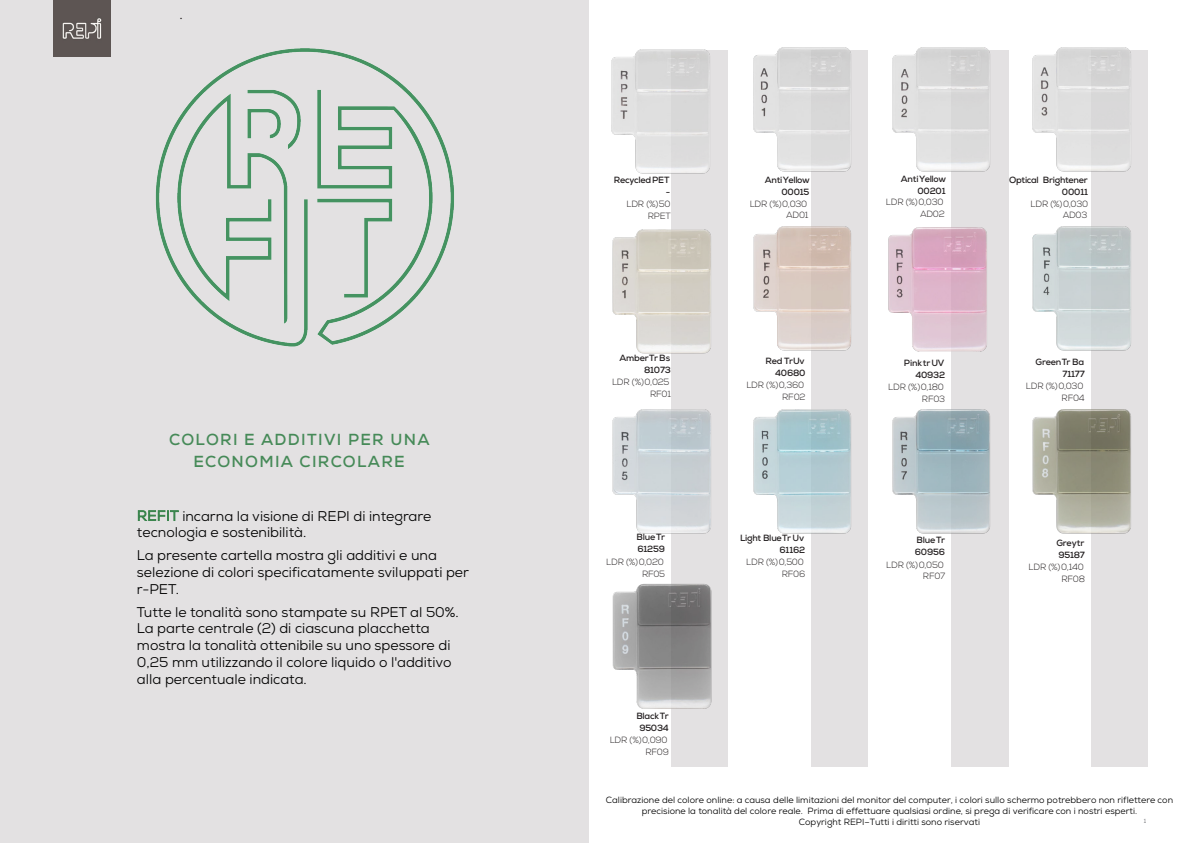
<style>
.page{position:relative;width:1191px;height:843px;background:#fff}
.page>*{position:absolute;margin:0;border:0;box-sizing:border-box;transform-origin:0 0}
.t1{font:300 18px "Nexa";color:#231f20}
.t2{font:700 16px/22.6px "Nexa";letter-spacing:.08em;color:#468a58;text-align:center}
.t3{font:14px/16.8px "Nexa";color:#000}
.t4{font:9px/10.8px "Nexa";color:#000;text-align:center}
.t5{font:300 9px "Nexa";letter-spacing:-.025em;color:#231f20}
.t6{font:700 9px/12px "Nexa";letter-spacing:-.025em;color:#231f20}
.t7{font:6px "Nexa";color:#56585d}
.s1{color:#3b854e}
</style>
<div class="page">
<div style="left:671px;top:50px;width:57px;height:716px;background:#e3e1e2"></div>
<div style="left:811px;top:50px;width:57px;height:716px;background:#e3e1e2"></div>
<div style="left:951px;top:50px;width:57px;height:716px;background:#e3e1e2"></div>
<div style="left:1091px;top:50px;width:57px;height:716px;background:#e3e1e2"></div>
<img style="left:753px;top:47px;width:98px;height:125px">
<img style="left:892px;top:47px;width:98px;height:125px">
<img style="left:1032px;top:47px;width:99px;height:125px">
<img style="left:753px;top:226px;width:98px;height:125px">
<img style="left:888px;top:227px;width:99px;height:125px">
<img style="left:1032px;top:226px;width:99px;height:125px">
<img style="left:612px;top:409px;width:99px;height:125px">
<img style="left:753px;top:409px;width:98px;height:125px">
<img style="left:892px;top:409px;width:98px;height:125px">
<img style="left:1032px;top:409px;width:99px;height:125px">
<img style="left:612px;top:584px;width:100px;height:125px">
<div style="left:0;top:0;width:589px;height:842px;background:#e3e1e2"></div>
<img style="left:54px;top:0;width:57px;height:57px">
<img style="left:611px;top:49px;width:99px;height:125px">
<img style="left:612px;top:229px;width:99px;height:125px">
<img style="left:155px;top:48px;width:299px;height:299px">
<p class="t1" style="left:179px;top:2px;width:6px">.</p>
<p class="t2" style="left:169px;top:427px;width:262px">COLORI E ADDITIVI PER UNA<br>ECONOMIA CIRCOLARE</p>
<p class="t3" style="left:137px;top:507px;width:296px"><span class="s1">REFIT</span> incarna la visione di REPI di integrare tecnologia e sostenibilità.</p>
<p class="t3" style="left:137px;top:546px;width:334px">La presente cartella mostra gli additivi e una selezione di colori specificatamente sviluppati per r-PET.</p>
<p class="t3" style="left:137px;top:603px;width:323px">Tutte le tonalità sono stampate su RPET al 50%.<br>La parte centrale (2) di ciascuna placchetta mostra la tonalità ottenibile su uno spessore di 0,25 mm utilizzando il colore liquido o l'additivo alla percentuale indicata.</p>
<p class="t6" style="left:614px;top:174px;width:57px">RecycledPET</p>
<p class="t6" style="left:666px;top:186px;width:6px">-</p>
<p class="t5" style="left:626px;top:198px;width:46px">LDR (%)50</p>
<p class="t5" style="left:648px;top:210px;width:24px">RPET</p>
<p class="t6" style="left:620px;top:352px;width:52px">AmberTr Bs</p>
<p class="t6" style="left:644px;top:364px;width:28px">81073</p>
<p class="t5" style="left:612px;top:376px;width:59px">LDR (%)0,025</p>
<p class="t5" style="left:650px;top:388px;width:22px">RF01</p>
<p class="t6" style="left:637px;top:531px;width:30px">BlueTr<br>61259</p>
<p class="t5" style="left:606px;top:556px;width:59px">LDR (%)0,020</p>
<p class="t5" style="left:642px;top:567px;width:25px">RF05</p>
<p class="t6" style="left:636px;top:709px;width:34px;text-align:center">BlackTr<br>95034</p>
<p class="t5" style="left:610px;top:734px;width:59px">LDR (%)0,090</p>
<p class="t5" style="left:645px;top:746px;width:25px">RF09</p>
<p class="t6" style="left:765px;top:174px;width:47px">AntiYellow</p>
<p class="t6" style="left:781px;top:186px;width:29px">00015</p>
<p class="t5" style="left:750px;top:198px;width:59px">LDR (%)0,030</p>
<p class="t5" style="left:786px;top:210px;width:24px">AD01</p>
<p class="t6" style="left:766px;top:354px;width:41px;text-align:right">Red TrUv<br>40680</p>
<p class="t5" style="left:746px;top:379px;width:59px">LDR (%)0,360</p>
<p class="t5" style="left:782px;top:391px;width:25px">RF02</p>
<p class="t6" style="left:740px;top:531px;width:66px">Light BlueTr Uv</p>
<p class="t6" style="left:780px;top:543px;width:27px">61162</p>
<p class="t5" style="left:746px;top:556px;width:59px">LDR (%)0,500</p>
<p class="t5" style="left:782px;top:568px;width:25px">RF06</p>
<p class="t6" style="left:901px;top:172px;width:47px">AntiYellow</p>
<p class="t6" style="left:917px;top:184px;width:30px">00201</p>
<p class="t5" style="left:886px;top:197px;width:59px">LDR (%)0,030</p>
<p class="t5" style="left:920px;top:209px;width:26px">AD02</p>
<p class="t6" style="left:904px;top:357px;width:43px;text-align:right">PinktrUV<br>40932</p>
<p class="t5" style="left:888px;top:381px;width:57px">LDR (%)0,180</p>
<p class="t5" style="left:922px;top:393px;width:25px">RF03</p>
<p class="t6" style="left:915px;top:534px;width:32px">BlueTr<br>60956</p>
<p class="t5" style="left:886px;top:558px;width:59px">LDR (%)0,050</p>
<p class="t5" style="left:923px;top:570px;width:24px">RF07</p>
<p class="t6" style="left:1009px;top:174px;width:80px">Optical Brightener</p>
<p class="t6" style="left:1062px;top:186px;width:27px">00011</p>
<p class="t5" style="left:1031px;top:198px;width:59px">LDR (%)0,030</p>
<p class="t5" style="left:1063px;top:210px;width:26px">AD03</p>
<p class="t6" style="left:1036px;top:356px;width:50px">GreenTr Ba</p>
<p class="t6" style="left:1063px;top:368px;width:24px">71177</p>
<p class="t5" style="left:1026px;top:380px;width:59px">LDR (%)0,030</p>
<p class="t5" style="left:1062px;top:392px;width:25px">RF04</p>
<p class="t6" style="left:1056px;top:536px;width:30px">Greytr<br>95187</p>
<p class="t5" style="left:1029px;top:561px;width:57px">LDR (%)0,140</p>
<p class="t5" style="left:1061px;top:573px;width:25px">RF08</p>
<p class="t4" style="left:606px;top:794px;width:569px">Calibrazione del colore online: a causa delle limitazioni del monitor del computer, i colori sullo schermo potrebbero non riflettere con precisione la tonalità del colore reale. Prima di effettuare qualsiasi ordine, si prega di verificare con i nostri esperti.<br>Copyright REPI–Tutti i diritti sono riservati</p>
<p class="t7" style="left:1144px;top:816px;width:4px">1</p>
</div>
